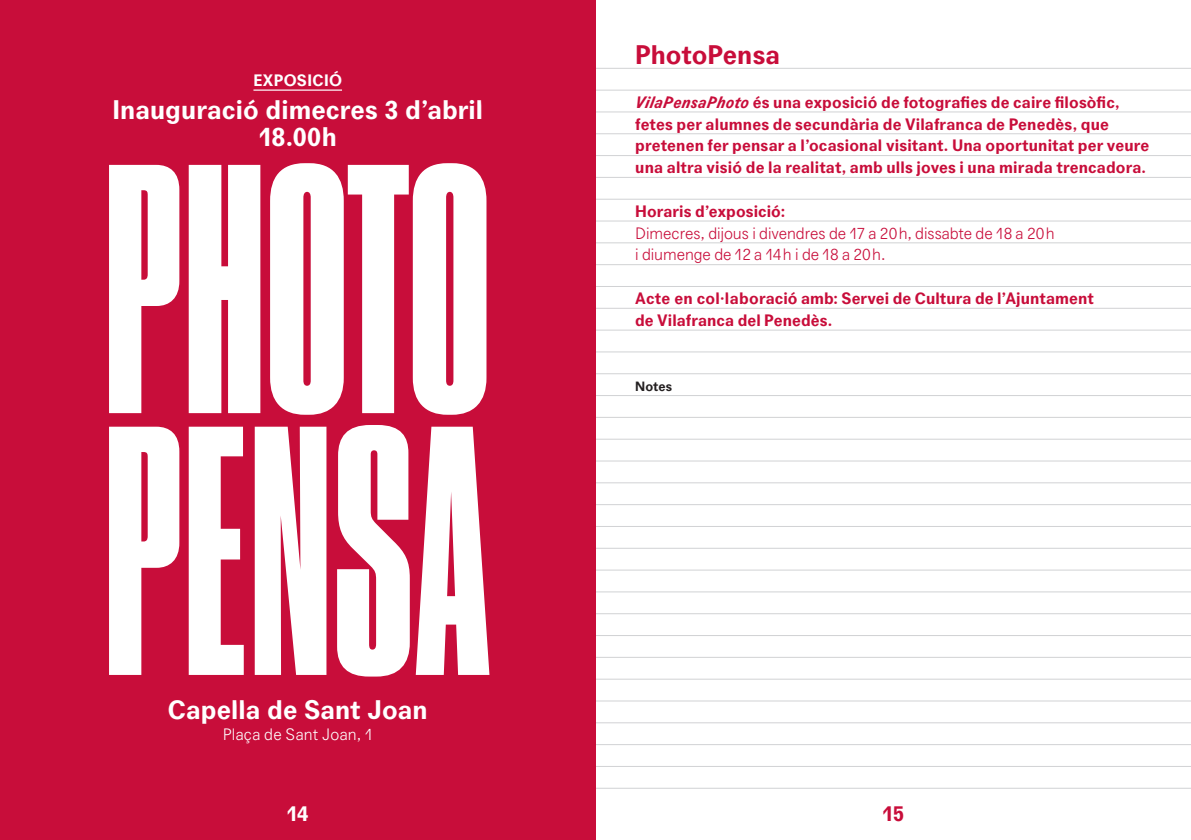
<style>
.page{position:relative;width:1191px;height:840px;background:#fff}
.page>*{position:absolute;margin:0;border:0;box-sizing:border-box;transform-origin:0 0}
.t1{font:333.4px/261.6px "Druk X Cond Super";letter-spacing:.015em;color:#fff}
.Dia{font:700 26px "Agipo";letter-spacing:.005em;color:#fff}
.Subtitol{font:700 26px "Agipo";color:#c80d3a}
.Hora{font:700 26px "Agipo";color:#fff}
.t2{font:700 21px "Agipo";color:#c80d3a}
.t3{font:700 21px "Agipo";color:#fff}
.Text{font:700 16px/21.8px "Agipo";letter-spacing:.01em;color:#c80d3a}
.t4{font:300 16px/21.8px "Agipo";letter-spacing:-.005em;color:#c80d3a}
.Adreça{font:300 16px "Agipo";letter-spacing:.01em;color:#fff}
.Genere{font:700 16px "Agipo";letter-spacing:.02em;color:#fff}
.Text_Negreta{font:700 13px "Agipo";letter-spacing:.005em;color:#231f20}
.s1{font-style:italic}
</style>
<div class="page">
<hr style="left:0;top:68px;width:1191px;height:1px;background:#d1d2d4">
<hr style="left:0;top:90px;width:1191px;height:1px;background:#d1d2d4">
<hr style="left:0;top:111px;width:1191px;height:1px;background:#d1d2d4">
<hr style="left:0;top:133px;width:1191px;height:1px;background:#d1d2d4">
<hr style="left:0;top:155px;width:1191px;height:1px;background:#d1d2d4">
<hr style="left:0;top:177px;width:1191px;height:1px;background:#d1d2d4">
<hr style="left:0;top:199px;width:1191px;height:1px;background:#d1d2d4">
<hr style="left:0;top:220px;width:1191px;height:1px;background:#d1d2d4">
<hr style="left:0;top:242px;width:1191px;height:1px;background:#d1d2d4">
<hr style="left:0;top:264px;width:1191px;height:1px;background:#d1d2d4">
<hr style="left:0;top:286px;width:1191px;height:1px;background:#d1d2d4">
<hr style="left:0;top:308px;width:1191px;height:1px;background:#d1d2d4">
<hr style="left:0;top:329px;width:1191px;height:1px;background:#d1d2d4">
<hr style="left:0;top:351px;width:1191px;height:1px;background:#d1d2d4">
<hr style="left:0;top:373px;width:1191px;height:1px;background:#d1d2d4">
<hr style="left:0;top:395px;width:1191px;height:1px;background:#d1d2d4">
<hr style="left:0;top:417px;width:1191px;height:1px;background:#d1d2d4">
<hr style="left:0;top:438px;width:1191px;height:1px;background:#d1d2d4">
<hr style="left:0;top:460px;width:1191px;height:1px;background:#d1d2d4">
<hr style="left:0;top:482px;width:1191px;height:1px;background:#d1d2d4">
<hr style="left:0;top:504px;width:1191px;height:1px;background:#d1d2d4">
<hr style="left:0;top:526px;width:1191px;height:1px;background:#d1d2d4">
<hr style="left:0;top:547px;width:1191px;height:1px;background:#d1d2d4">
<hr style="left:0;top:569px;width:1191px;height:1px;background:#d1d2d4">
<hr style="left:0;top:591px;width:1191px;height:1px;background:#d1d2d4">
<hr style="left:0;top:613px;width:1191px;height:1px;background:#d1d2d4">
<hr style="left:0;top:634px;width:1191px;height:1px;background:#d1d2d4">
<hr style="left:0;top:656px;width:1191px;height:1px;background:#d1d2d4">
<hr style="left:0;top:678px;width:1191px;height:1px;background:#d1d2d4">
<hr style="left:0;top:700px;width:1191px;height:1px;background:#d1d2d4">
<hr style="left:0;top:722px;width:1191px;height:1px;background:#d1d2d4">
<hr style="left:0;top:743px;width:1191px;height:1px;background:#d1d2d4">
<hr style="left:0;top:765px;width:1191px;height:1px;background:#d1d2d4">
<hr style="left:0;top:787px;width:1191px;height:1px;background:#d1d2d4">
<div style="left:0;top:0;width:595px;height:839px;background:#c80d3a"></div>
<hr style="left:253px;top:89px;width:89px;height:2px;background:#fff">
<p class="Genere" style="left:253px;top:68px;width:90px">EXPOSICIÓ</p>
<p class="Dia" style="left:112px;top:89px;width:372px">Inauguració dimecres 3 d’abril</p>
<p class="Hora" style="left:259px;top:116px;width:79px">18.00h</p>
<p class="t1" style="left:106px;top:159px;width:384px">PHOTO<br>PENSA</p>
<p class="Dia" style="left:168px;top:688px;width:261px">Capella de Sant Joan</p>
<p class="Adreça" style="left:223px;top:722px;width:152px">Plaça de Sant Joan, 1</p>
<p class="t3" style="left:287px;top:796px;width:23px">14</p>
<p class="Subtitol" style="left:635px;top:34px;width:146px">PhotoPensa</p>
<p class="Text" style="left:635px;top:90px;width:515px"><span class="s1">VilaPensaPhoto</span> és una exposició de fotografies de caire filosòfic, fetes per alumnes de secundària de Vilafranca de Penedès, que pretenen fer pensar a l’ocasional visitant. Una oportunitat per veure una altra visió de la realitat, amb ulls joves i una mirada trencadora.</p>
<p class="Text" style="left:635px;top:199px;width:151px">Horaris d’exposició:</p>
<p class="t4" style="left:635px;top:220px;width:421px">Dimecres, dijous i divendres de 17 a 20h, dissabte de 18 a 20h i diumenge de 12 a 14h i de 18 a 20h.</p>
<p class="Text" style="left:635px;top:286px;width:460px">Acte en col·laboració amb: Servei de Cultura de l’Ajuntament de Vilafranca del Penedès.</p>
<p class="Text_Negreta" style="left:635px;top:376px;width:38px">Notes</p>
<h3 class="t2" style="left:882px;top:796px;width:23px">15</h3>
</div>
